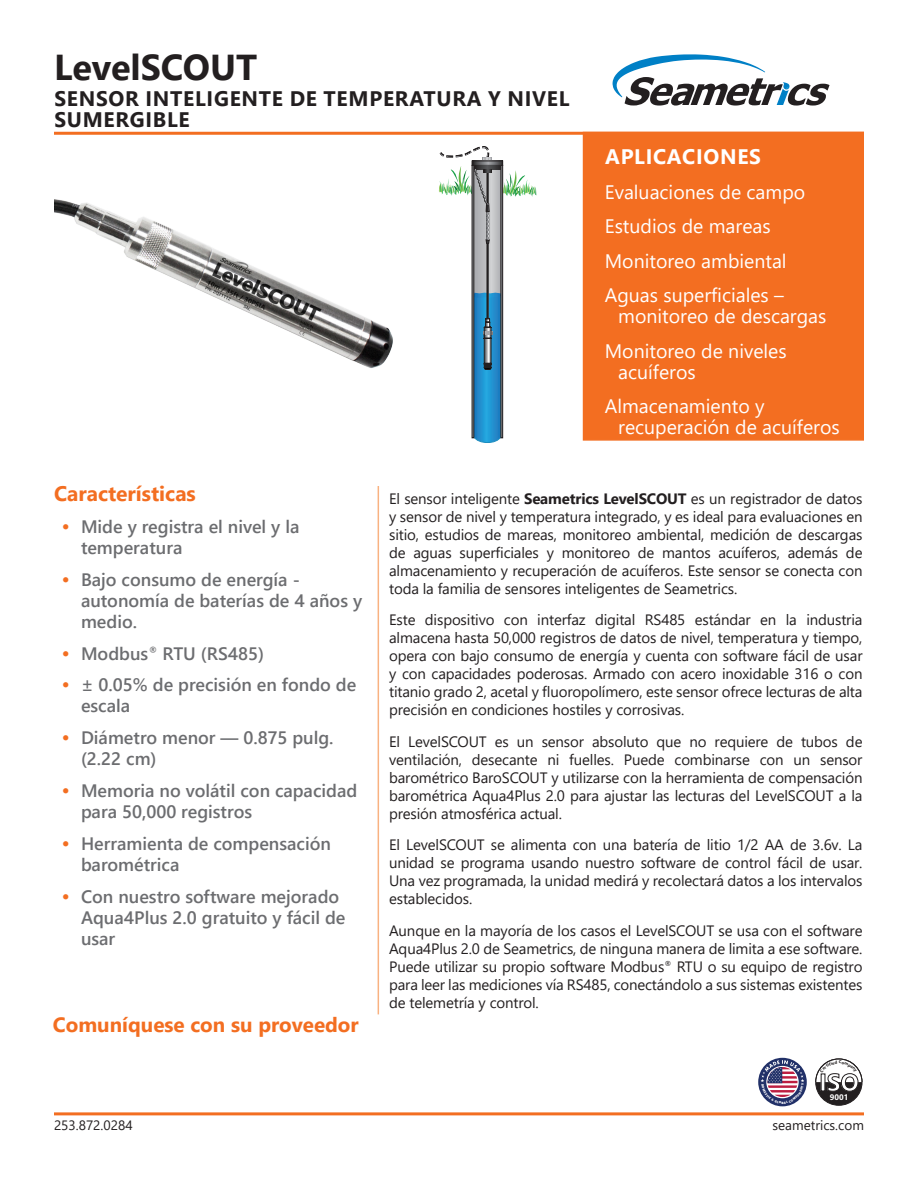
<style>
.page{position:relative;width:918px;height:1188px;background:#fff}
.page>*{position:absolute;margin:0;border:0;box-sizing:border-box;transform-origin:0 0}
.t1{font:700 36px "Segoe UI";color:#231f20}
.t2{font:700 24.3px "Segoe UI";color:#fff}
.t3{font:700 21px/21px "Segoe UI";letter-spacing:.035em;color:#231f20}
.Heading_1{font:700 21px "Segoe UI";color:#f36e21}
.Features_Box_Title{font:700 21px "Segoe UI";letter-spacing:.035em;color:#fff}
.Heading_1-2{font:700 20.7px "Segoe UI";color:#f36e21}
.Features_Box{font:19.5px/21px "Segoe UI";color:#fff}
.t4{font:600 18px/21px "Segoe UI";color:#6c6d70}
.Main_Text{font:15px/18px "Segoe UI";letter-spacing:-.01em;color:#231f20;text-align:justify}
.t5{font:13.5px "Segoe UI";color:#231f20}
.t6{font:700 8.1px "Segoe UI";color:#fff}
.t7{font:3.15px "Segoe UI Black";color:#fff}
.s1{font-size:21px;color:#f36e21}
.s2{font-weight:700}
</style>
<div class="page">
<hr style="left:378px;top:486px;width:1px;height:528px;background:#f9b281">
<hr style="left:54px;top:1112px;width:810px;height:3px;background:#f36e21">
<hr style="left:54px;top:132px;width:810px;height:3px;background:#f36e21">
<div style="left:583px;top:132px;width:281px;height:309px;background:#f36e21"></div>
<svg style="left:613px;top:54px;width:217px;height:52px"></svg>
<svg style="left:503px;top:170px;width:33px;height:27px"></svg>
<svg style="left:475px;top:170px;width:25px;height:120px;background:#bbbcbf"></svg>
<hr style="left:487px;top:158px;width:2px;height:159px;background:#231f20">
<hr style="left:487px;top:158px;width:1px;height:159px;background:#fff">
<div style="left:501px;top:165px;width:2px;height:273px;border:1px solid #231f20"></div>
<div style="left:472px;top:161px;width:31px;height:5px;border:1px solid #231f20"></div>
<svg style="left:492px;top:165px;width:9px;height:5px"></svg>
<svg style="left:439px;top:146px;width:53px;height:102px"></svg>
<div style="left:472px;top:165px;width:2px;height:273px;border:1px solid #231f20"></div>
<svg style="left:471px;top:290px;width:33px;height:153px;background:#3a83ae"></svg>
<img style="left:54px;top:199px;width:339px;height:169px">
<svg style="left:815px;top:1058px;width:47px;height:48px"></svg>
<svg style="left:758px;top:1058px;width:49px;height:48px"></svg>
<h1 class="t1" style="left:54px;top:33px;width:205px">LevelSCOUT</h1>
<h3 class="t3" style="left:54px;top:87px;width:517px">SENSOR INTELIGENTE DE TEMPERATURA Y NIVEL<br>SUMERGIBLE</h3>
<p class="Features_Box_Title" style="left:605px;top:137px;width:157px">APLICACIONES</p>
<p class="Features_Box" style="left:605px;top:179px;width:202px">Evaluaciones de campo</p>
<p class="Features_Box" style="left:605px;top:214px;width:167px">Estudios de mareas</p>
<p class="Features_Box" style="left:605px;top:248px;width:183px">Monitoreo ambiental</p>
<p class="Features_Box" style="left:618px;top:283px;width:210px;text-indent:-14px">Aguas superficiales – monitoreo de descargas</p>
<p class="Features_Box" style="left:618px;top:338px;width:170px;text-indent:-14px">Monitoreo de niveles acuíferos</p>
<p class="Features_Box" style="left:618px;top:394px;width:223px;text-indent:-14px">Almacenamiento y recuperación de acuíferos</p>
<p class="Heading_1" style="left:54px;top:474px;width:143px">Características</p>
<p class="t4" style="left:81px;top:515px;width:220px;text-indent:-20px"><span class="s1">•</span> Mide y registra el nivel y la temperatura</p>
<p class="t4" style="left:81px;top:568px;width:283px;text-indent:-20px"><span class="s1">•</span> Bajo consumo de energía - autonomía de baterías de 4 años y medio.</p>
<p class="t4" style="left:62px;top:641px;width:204px"><span class="s1">•</span> Modbus<sup>®</sup> RTU (RS485)</p>
<p class="t4" style="left:81px;top:673px;width:277px;text-indent:-20px"><span class="s1">•</span> ± 0.05% de precisión en fondo de escala</p>
<p class="t4" style="left:81px;top:726px;width:254px;text-indent:-20px"><span class="s1">•</span> Diámetro menor — 0.875 pulg. (2.22 cm)</p>
<p class="t4" style="left:81px;top:779px;width:278px;text-indent:-20px"><span class="s1">•</span> Memoria no volátil con capacidad para 50,000 registros</p>
<p class="t4" style="left:81px;top:832px;width:252px;text-indent:-20px"><span class="s1">•</span> Herramienta de compensación barométrica</p>
<p class="t4" style="left:81px;top:884px;width:266px;text-indent:-20px"><span class="s1">•</span> Con nuestro software mejorado<br>Aqua4Plus 2.0 gratuito y fácil de usar</p>
<p class="Heading_1-2" style="left:53px;top:1005px;width:307px">Comuníquese con su proveedor</p>
<p class="Main_Text" style="left:389px;top:488px;width:475px">El sensor inteligente <span class="s2">Seametrics LevelSCOUT</span> es un registrador de datos y sensor de nivel y temperatura integrado, y es ideal para evaluaciones en sitio, estudios de mareas, monitoreo ambiental, medición de descargas de aguas superficiales y monitoreo de mantos acuíferos, además de almacenamiento y recuperación de acuíferos. Este sensor se conecta con toda la familia de sensores inteligentes de Seametrics.</p>
<p class="Main_Text" style="left:389px;top:610px;width:475px">Este dispositivo con interfaz digital RS485 estándar en la industria almacena hasta 50,000 registros de datos de nivel, temperatura y tiempo, opera con bajo consumo de energía y cuenta con software fácil de usar y con capacidades poderosas. Armado con acero inoxidable 316 o con titanio grado 2, acetal y fluoropolímero, este sensor ofrece lecturas de alta precisión en condiciones hostiles y corrosivas.</p>
<p class="Main_Text" style="left:389px;top:731px;width:475px">El LevelSCOUT es un sensor absoluto que no requiere de tubos de ventilación, desecante ni fuelles. Puede combinarse con un sensor barométrico BaroSCOUT y utilizarse con la herramienta de compensación barométrica Aqua4Plus 2.0 para ajustar las lecturas del LevelSCOUT a la presión atmosférica actual.</p>
<p class="Main_Text" style="left:389px;top:835px;width:475px">El LevelSCOUT se alimenta con una batería de litio 1/2 AA de 3.6v. La unidad se programa usando nuestro software de control fácil de usar.<br>Una vez programada, la unidad medirá y recolectará datos a los intervalos establecidos.</p>
<p class="Main_Text" style="left:389px;top:920px;width:475px">Aunque en la mayoría de los casos el LevelSCOUT se usa con el software Aqua4Plus 2.0 de Seametrics, de ninguna manera de limita a ese software.<br>Puede utilizar su propio software Modbus<sup>®</sup> RTU o su equipo de registro para leer las mediciones vía RS485, conectándolo a sus sistemas existentes de telemetría y control.</p>
<p class="t7" style="left:781px;top:1100px;width:4px">B</p>
<h2 class="t2" style="left:819px;top:1073px;width:41px">ISO</h2>
<p class="t6" style="left:830px;top:1094px;width:20px">9001</p>
<p class="t5" style="left:54px;top:1113px;width:80px">253.872.0284</p>
<p class="t5" style="left:772px;top:1113px;width:93px">seametrics.com</p>
</div>
